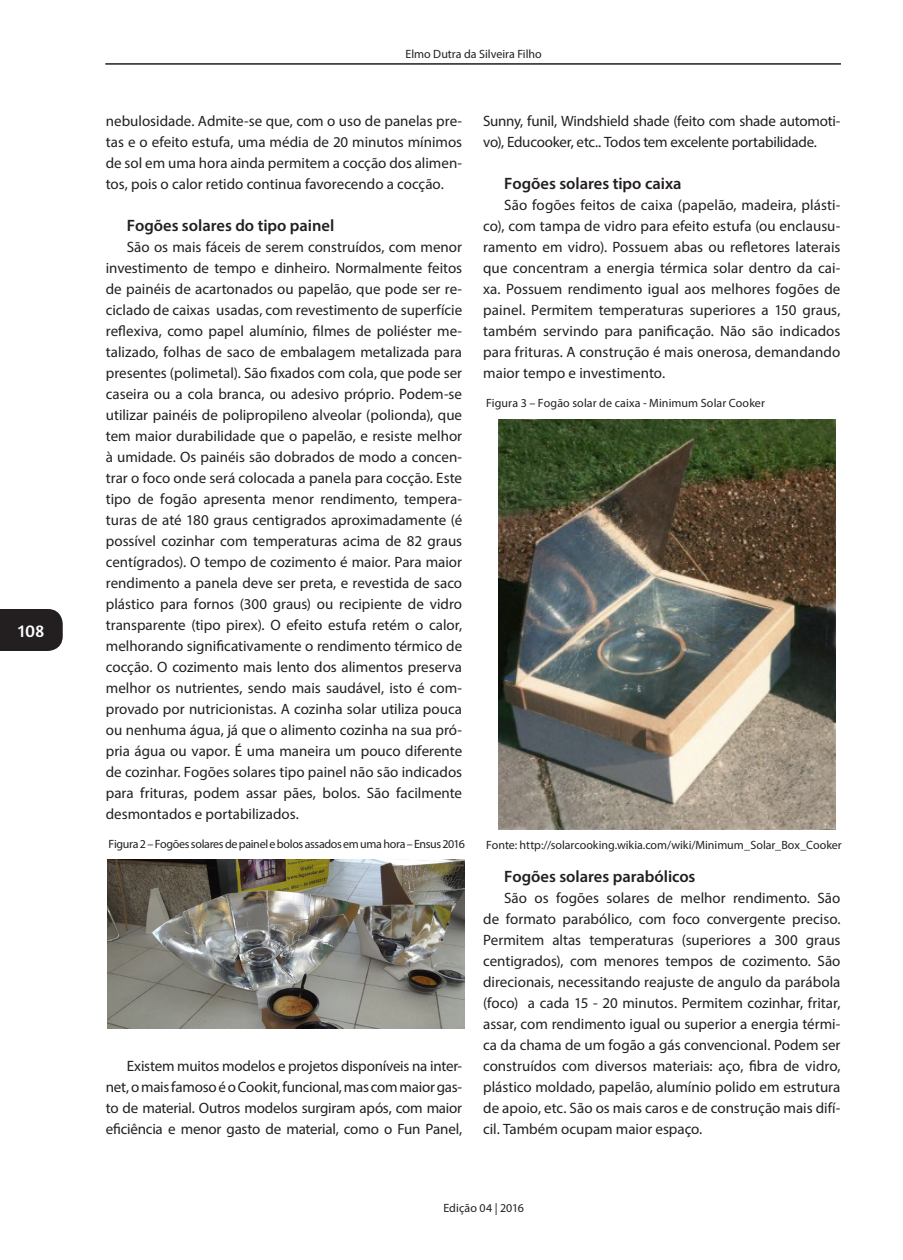
<style>
.page{position:relative;width:903px;height:1260px;background:#fff}
.page>*{position:absolute;margin:0;border:0;box-sizing:border-box;transform-origin:0 0}
.t1{font:18px "Amaranth";color:#fff}
.sub_subtitulo{font:600 16.5px "Myriad Pro";color:#231f20}
.texto{font:15px/21px "Myriad Pro";letter-spacing:-.005em;color:#231f20;text-align:justify}
.fonte_imagens{font:12px "Myriad Pro";color:#231f20}
.figura_e_legenda_ima{font:12px "Myriad Pro";letter-spacing:-.02em;color:#231f20}
.figura_e_legenda_ima-2{font:12px "Myriad Pro";letter-spacing:.005em;color:#231f20}
</style>
<div class="page">
<div style="left:0;top:609px;width:63px;height:42px;background:#231f20"></div>
<hr style="left:105px;top:63px;width:736px;height:2px;background:#231f20">
<img style="left:108px;top:860px;width:356px;height:168px">
<img style="left:499px;top:419px;width:336px;height:411px">
<p class="t1" style="left:18px;top:620px;width:28px">108</p>
<p class="fonte_imagens" style="left:405px;top:46px;width:138px">Elmo Dutra da Silveira Filho</p>
<p class="texto" style="left:106px;top:110px;width:358px">nebulosidade. Admite-se que, com o uso de panelas pre&shy;tas e o efeito estufa, uma média de 20 minutos mínimos de sol em uma hora ainda permitem a cocção dos alimen&shy;tos, pois o calor retido continua favorecendo a cocção.</p>
<p class="sub_subtitulo" style="left:127px;top:215px;width:209px">Fogões solares do tipo painel</p>
<p class="texto" style="left:106px;top:236px;width:358px;text-indent:21px">São os mais fáceis de serem construídos, com menor investimento de tempo e dinheiro. Normalmente feitos de painéis de acartonados ou papelão, que pode ser re&shy;ciclado de caixas usadas, com revestimento de superfície reflexiva, como papel alumínio, filmes de poliéster me&shy;talizado, folhas de saco de embalagem metalizada para presentes (polimetal). São fixados com cola, que pode ser caseira ou a cola branca, ou adesivo próprio. Podem-se utilizar painéis de polipropileno alveolar (polionda), que tem maior durabilidade que o papelão, e resiste melhor à umidade. Os painéis são dobrados de modo a concen&shy;trar o foco onde será colocada a panela para cocção. Este tipo de fogão apresenta menor rendimento, tempera&shy;turas de até 180 graus centigrados aproximadamente (é possível cozinhar com temperaturas acima de 82 graus centígrados). O tempo de cozimento é maior. Para maior rendimento a panela deve ser preta, e revestida de saco plástico para fornos (300 graus) ou recipiente de vidro transparente (tipo pirex). O efeito estufa retém o calor, melhorando significativamente o rendimento térmico de cocção. O cozimento mais lento dos alimentos preserva melhor os nutrientes, sendo mais saudável, isto é com&shy;provado por nutricionistas. A cozinha solar utiliza pouca ou nenhuma água, já que o alimento cozinha na sua pró&shy;pria água ou vapor. É uma maneira um pouco diferente de cozinhar. Fogões solares tipo painel não são indicados para frituras, podem assar pães, bolos. São facilmente desmontados e portabilizados.</p>
<p class="figura_e_legenda_ima" style="left:109px;top:837px;width:358px">Figura 2 – Fogões solares de painel e bolos assados em uma hora – Ensus 2016</p>
<p class="texto" style="left:106px;top:1055px;width:358px;text-indent:21px">Existem muitos modelos e projetos disponíveis na inter&shy;net, o mais famoso é o Cookit, funcional, mas com maior gas&shy;to de material. Outros modelos surgiram após, com maior eficiência e menor gasto de material, como o Fun Panel,</p>
<p class="texto" style="left:483px;top:110px;width:359px">Sunny, funil, Windshield shade (feito com shade automoti&shy;vo), Educooker, etc.. Todos tem excelente portabilidade.</p>
<p class="sub_subtitulo" style="left:504px;top:173px;width:179px">Fogões solares tipo caixa</p>
<p class="texto" style="left:483px;top:194px;width:359px;text-indent:21px">São fogões feitos de caixa (papelão, madeira, plásti&shy;co), com tampa de vidro para efeito estufa (ou enclausu&shy;ramento em vidro). Possuem abas ou refletores laterais que concentram a energia térmica solar dentro da cai&shy;xa. Possuem rendimento igual aos melhores fogões de painel. Permitem temperaturas superiores a 150 graus, também servindo para panificação. Não são indicados para frituras. A construção é mais onerosa, demandando maior tempo e investimento.</p>
<p class="figura_e_legenda_ima-2" style="left:486px;top:395px;width:280px">Figura 3 – Fogão solar de caixa - Minimum Solar Cooker</p>
<p class="fonte_imagens" style="left:486px;top:837px;width:357px">Fonte: http://solarcooking.wikia.com/wiki/Minimum_Solar_Box_Cooker</p>
<p class="sub_subtitulo" style="left:504px;top:866px;width:193px">Fogões solares parabólicos</p>
<p class="texto" style="left:483px;top:887px;width:359px;text-indent:21px">São os fogões solares de melhor rendimento. São de formato parabólico, com foco convergente preciso.<br>Permitem altas temperaturas (superiores a 300 graus centigrados), com menores tempos de cozimento. São direcionais, necessitando reajuste de angulo da parábola (foco) a cada 15 - 20 minutos. Permitem cozinhar, fritar, assar, com rendimento igual ou superior a energia térmi&shy;ca da chama de um fogão a gás convencional. Podem ser construídos com diversos materiais: aço, fibra de vidro, plástico moldado, papelão, alumínio polido em estrutura de apoio, etc. São os mais caros e de construção mais difí&shy;cil. Também ocupam maior espaço.</p>
<p class="fonte_imagens" style="left:443px;top:1200px;width:82px">Edição 04 | 2016</p>
</div>
